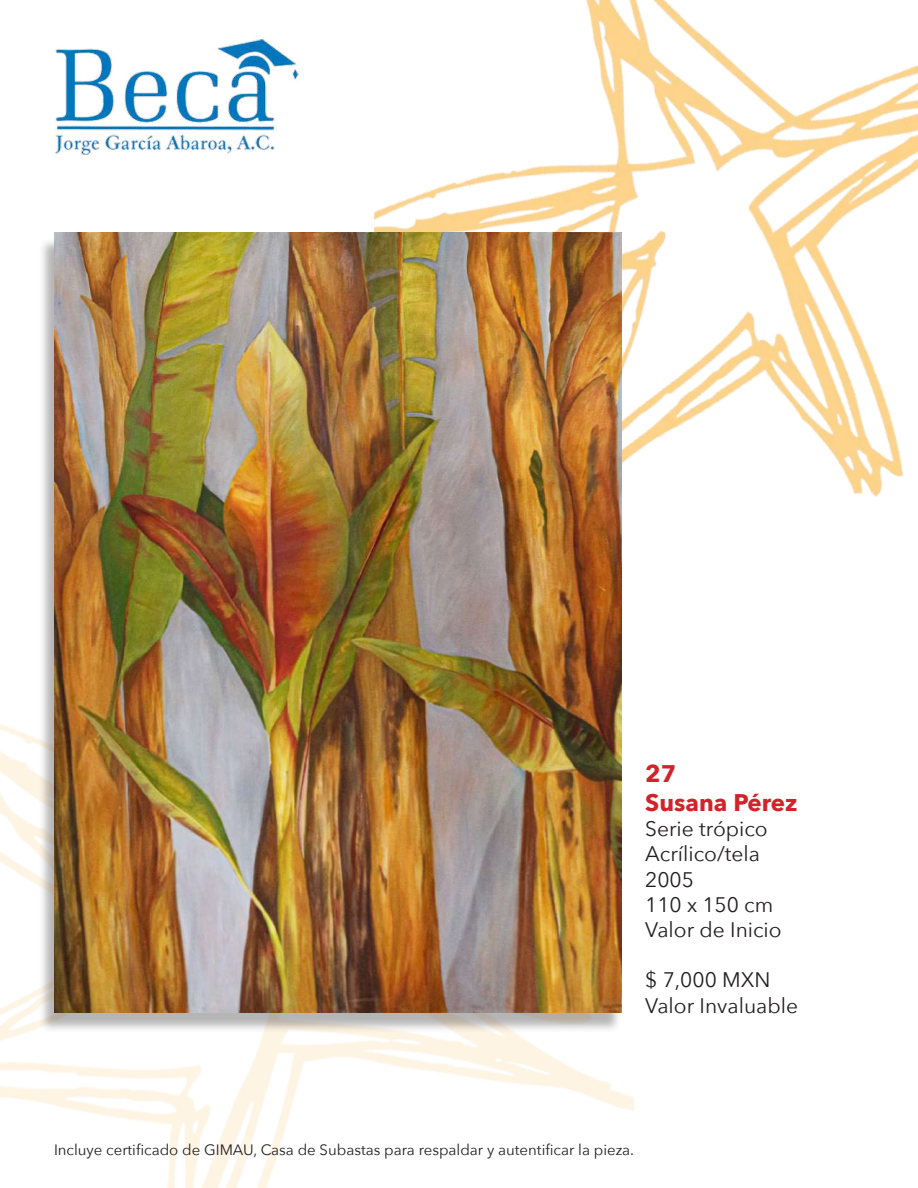
<style>
.page{position:relative;width:918px;height:1188px;background:#fff}
.page>*{position:absolute;margin:0;border:0;box-sizing:border-box;transform-origin:0 0}
.t1{font:700 24px/28.8px "Avenir Next";color:#d1232a}
.t2{font:21px/25.2px "Avenir Next";color:#231f20}
.t3{font:15px "Avenir Next";color:#231f20}
</style>
<div class="page">
<img style="left:374px;top:0;width:544px;height:497px">
<img style="left:0;top:724px;width:634px;height:464px">
<div style="left:38px;top:237px;width:584px;height:796px;background:#231f20;opacity:.33"></div>
<img style="left:54px;top:232px;width:568px;height:781px">
<img style="left:55px;top:39px;width:245px;height:118px">
<p class="t1" style="left:645px;top:759px;width:154px">27<br>Susana Pérez</p>
<p class="t2" style="left:645px;top:815px;width:138px">Serie trópico<br>Acrílico/tela<br>2005<br>110 x 150 cm<br>Valor de Inicio</p>
<p class="t2" style="left:645px;top:967px;width:154px">$ 7,000 MXN<br>Valor Invaluable</p>
<p class="t3" style="left:54px;top:1137px;width:582px">Incluye certificado de GIMAU, Casa de Subastas para respaldar y autentificar la pieza.</p>
</div>
